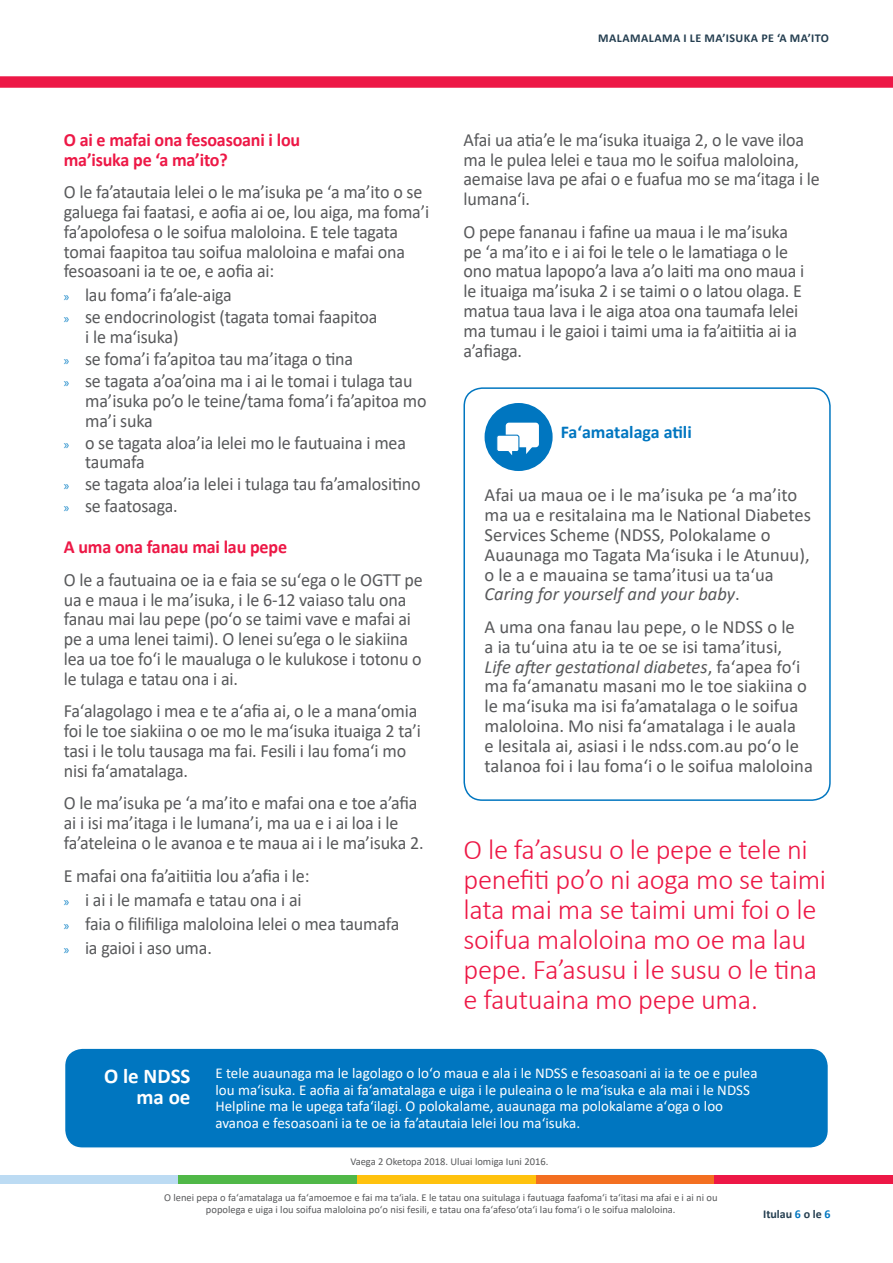
<style>
.page{position:relative;width:893px;height:1263px;background:#fff}
.page>*{position:absolute;margin:0;border:0;box-sizing:border-box;transform-origin:0 0}
.t1{font:300 28.5px/30px "Calibri";letter-spacing:-.01em;color:#ed1846}
.t2{font:700 21px/21px "Calibri";color:#fff;text-align:right}
.t3{font:18.6px/19.8px "Calibri";letter-spacing:-.01em;color:#58595b}
.t4{font:700 18.6px/19.8px "Calibri";letter-spacing:-.01em;color:#ed1846}
.t5{font:700 18px "Calibri";color:#0076c0}
.t6{font:15px/16.5px "Calibri";color:#fff}
.t7{font:700 12px "Calibri";letter-spacing:.04em;color:#243e50}
.t8{font:700 12px "Calibri";color:#243e50}
.t9{font:10.5px/12px "Calibri";color:#58595b;text-align:center}
.s1{font-family:"Myriad Pro";font-size:13.5px;color:#1a88c9}
.s2{font-style:italic}
.s3{color:#0076c0}
</style>
<div class="page">
<div style="left:357px;top:1176px;width:179px;height:8px;background:#ffc20e"></div>
<div style="left:0;top:1176px;width:179px;height:8px;background:#bcdbf3"></div>
<div style="left:179px;top:1176px;width:178px;height:8px;background:#50b848"></div>
<div style="left:536px;top:1176px;width:178px;height:8px;background:#f36f21"></div>
<div style="left:714px;top:1176px;width:179px;height:8px;background:#ed1846"></div>
<div style="left:0;top:77px;width:893px;height:10px;background:#ed1846"></div>
<div style="left:65px;top:1048px;width:763px;height:100px;background:#0076c0;border-radius:18px"></div>
<div style="left:64px;top:1047px;width:765px;height:102px;border:2px solid #fff;border-radius:18px"></div>
<div style="left:463px;top:387px;width:368px;height:414px;border:2px solid #0076c0;border-radius:18px"></div>
<div style="left:485px;top:403px;width:68px;height:68px;background:#0076c0;border-radius:50%"></div>
<div style="left:506px;top:423px;width:33px;height:24px;background:#fff;border-radius:3px"></div>
<div style="left:497px;top:435px;width:22px;height:17px;background:#fff;border-radius:2px"></div>
<div style="left:496px;top:435px;width:23px;height:17px;border:1px solid #0076c0;border-radius:2px"></div>
<svg style="left:507px;top:450px;width:5px;height:5px"></svg>
<svg style="left:526px;top:447px;width:9px;height:7px"></svg>
<p class="t7" style="left:598px;top:31px;width:232px">MALAMALAMA I LE MA’ISUKA PE ‘A MA’ITO</p>
<p class="t4" style="left:64px;top:130px;width:238px">O ai e mafai ona fesoasoani i lou ma’isuka pe ‘a ma’ito?</p>
<p class="t3" style="left:64px;top:182px;width:367px">O le fa’atautaia lelei o le ma’isuka pe ‘a ma’ito o se galuega fai faatasi, e aofia ai oe, lou aiga, ma foma’i fa’apolofesa o le soifua maloloina. E tele tagata tomai faapitoa tau soifua maloloina e mafai ona fesoasoani ia te oe, e aofia ai:</p>
<p class="t3" style="left:64px;top:284px;width:315px;line-height:21.9px"><span class="s1">»</span> lau foma’i fa’ale-aiga<br><span class="s1">»</span> se endocrinologist (tagata tomai faapitoa</p>
<p class="t3" style="left:64px;top:326px;width:350px;line-height:21.9px;text-indent:22px">i le maʻisuka)<br><span class="s1">»</span> se foma’i fa’apitoa tau ma’itaga o tina<br><span class="s1">»</span> se tagata a’oa’oina ma i ai le tomai i tulaga tau</p>
<p class="t3" style="left:85px;top:390px;width:343px">ma’isuka po’o le teine/tama foma’i fa’apitoa mo ma’i suka</p>
<p class="t3" style="left:85px;top:432px;width:322px;text-indent:-22px"><span class="s1">»</span> o se tagata aloa’ia lelei mo le fautuaina i mea taumafa</p>
<p class="t3" style="left:64px;top:473px;width:358px;line-height:21.9px"><span class="s1">»</span> se tagata aloa’ia lelei i tulaga tau fa’amalositino <span class="s1">»</span> se faatosaga.</p>
<p class="t4" style="left:64px;top:537px;width:225px">A uma ona fanau mai lau pepe</p>
<p class="t3" style="left:64px;top:569px;width:360px">O le a fautuaina oe ia e faia se suʻega o le OGTT pe ua e maua i le ma’isuka, i le 6-12 vaiaso talu ona fanau mai lau pepe (poʻo se taimi vave e mafai ai pe a uma lenei taimi). O lenei su’ega o le siakiina lea ua toe foʻi le maualuga o le kulukose i totonu o le tulaga e tatau ona i ai.</p>
<p class="t3" style="left:64px;top:701px;width:359px">Faʻalagolago i mea e te aʻafia ai, o le a manaʻomia foi le toe siakiina o oe mo le maʻisuka ituaiga 2 ta’i tasi i le tolu tausaga ma fai. Fesili i lau fomaʻi mo nisi faʻamatalaga.</p>
<p class="t3" style="left:64px;top:793px;width:361px">O le ma’isuka pe ‘a ma’ito e mafai ona e toe a’afia ai i isi ma’itaga i le lumana’i, ma ua e i ai loa i le fa’ateleina o le avanoa e te maua ai i le ma’isuka 2.</p>
<p class="t3" style="left:64px;top:863px;width:337px;line-height:24px">E mafai ona fa’aitiitia lou a’afia i le:<br><span class="s1">»</span> i ai i le mamafa e tatau ona i ai<br><span class="s1">»</span> faia o filifiliga maloloina lelei o mea taumafa <span class="s1">»</span> ia gaioi i aso uma.</p>
<p class="t3" style="left:463px;top:129px;width:358px">Afai ua atia’e le maʻisuka ituaiga 2, o le vave iloa ma le pulea lelei e taua mo le soifua maloloina, aemaise lava pe afai o e fuafua mo se maʻitaga i le lumanaʻi.</p>
<p class="t3" style="left:463px;top:221px;width:342px">O pepe fananau i fafine ua maua i le ma’isuka pe ‘a ma’ito e i ai foi le tele o le lamatiaga o le ono matua lapopo’a lava a’o laiti ma ono maua i le ituaiga ma’isuka 2 i se taimi o o latou olaga. E matua taua lava i le aiga atoa ona taumafa lelei ma tumau i le gaioi i taimi uma ia fa’aitiitia ai ia a’afiaga.</p>
<p class="t5" style="left:561px;top:420px;width:133px">Faʻamatalaga atili</p>
<p class="t3" style="left:485px;top:485px;width:328px">Afai ua maua oe i le ma’isuka pe ‘a ma’ito ma ua e resitalaina ma le National Diabetes Services Scheme (NDSS, Polokalame o Auaunaga mo Tagata Maʻisuka i le Atunuu), o le a e mauaina se tama’itusi ua taʻua <span class="s2">Caring for yourself and your baby</span>.</p>
<p class="t3" style="left:485px;top:616px;width:330px">A uma ona fanau lau pepe, o le NDSS o le<br>a ia tuʻuina atu ia te oe se isi tama’itusi, <span class="s2">Life after gestational diabetes</span>, faʻapea foʻi ma faʻamanatu masani mo le toe siakiina o le maʻisuka ma isi fa’amatalaga o le soifua maloloina. Mo nisi faʻamatalaga i le auala<br>e lesitala ai, asiasi i le ndss.com.au poʻo le talanoa foi i lau fomaʻi o le soifua maloloina</p>
<h1 class="t1" style="left:463px;top:834px;width:364px">O le fa’asusu o le pepe e tele ni penefiti po’o ni aoga mo se taimi lata mai ma se taimi umi foi o le soifua maloloina mo oe ma lau pepe. Fa’asusu i le susu o le tina e fautuaina mo pepe uma.</h1>
<p class="t2" style="left:104px;top:1065px;width:88px">O le NDSS ma oe</p>
<p class="t6" style="left:215px;top:1065px;width:544px">E tele auaunaga ma le lagolago o loʻo maua e ala i le NDSS e fesoasoani ai ia te oe e pulea lou maʻisuka. E aofia ai faʻamatalaga e uiga i le puleaina o le maʻisuka e ala mai i le NDSS Helpline ma le upega tafaʻilagi. O polokalame, auaunaga ma polokalame aʻoga o loo avanoa e fesoasoani ia te oe ia fa’atautaia lelei lou maʻisuka.</p>
<p class="t9" style="left:350px;top:1155px;width:199px">Vaega 2 Oketopa 2018. Uluai lomiga Iuni 2016.</p>
<p class="t9" style="left:164px;top:1191px;width:555px">O lenei pepa o faʻamatalaga ua faʻamoemoe e fai ma taʻiala. E le tatau ona suitulaga i fautuaga faafomaʻi taʻitasi ma afai e i ai ni ou popolega e uiga i lou soifua maloloina poʻo nisi fesili, e tatau ona faʻafesoʻotaʻi lau fomaʻi o le soifua maloloina.</p>
<p class="t8" style="left:763px;top:1206px;width:69px">Itulau <span class="s3">6</span> o le <span class="s3">6</span></p>
</div>
